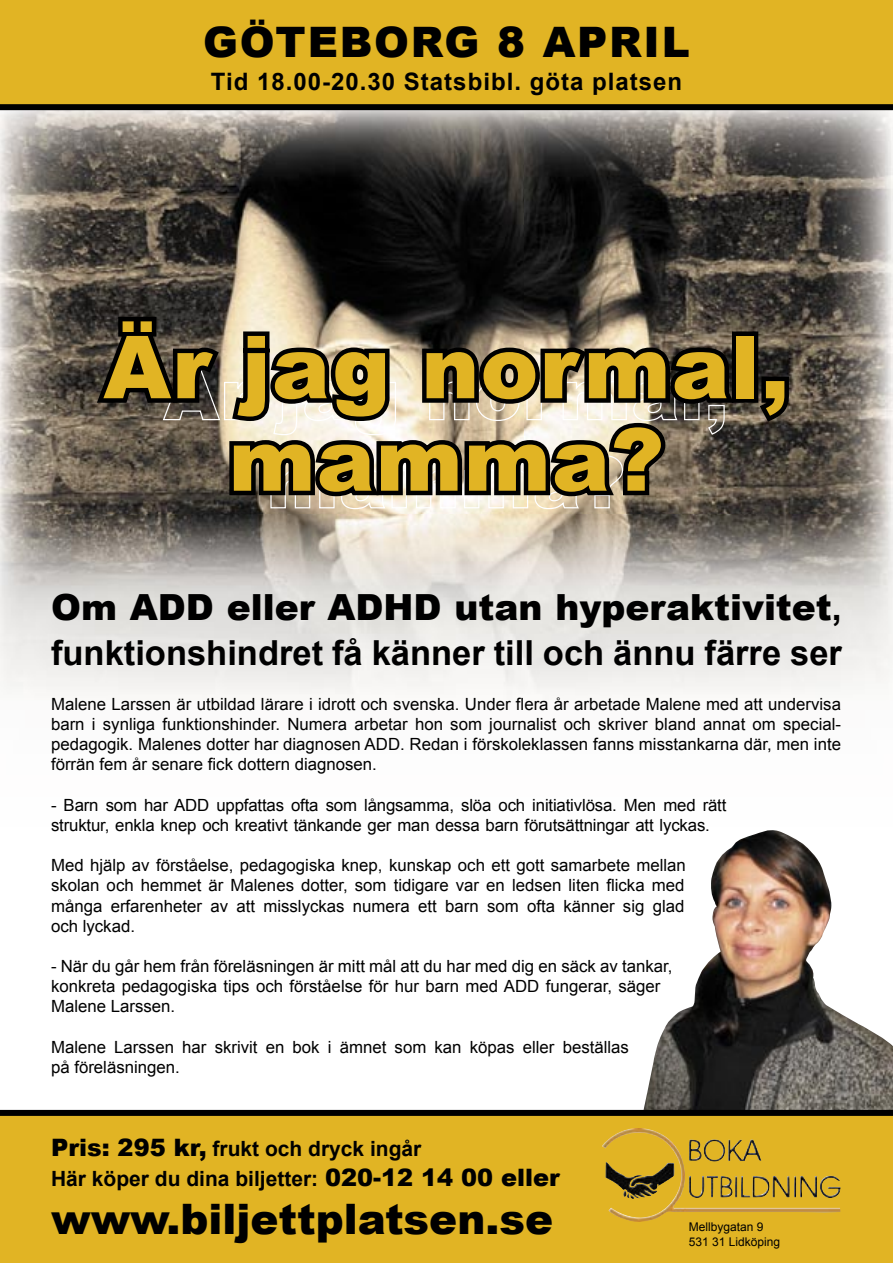
<style>
.page{position:relative;width:893px;height:1263px;background:#fff}
.page>*{position:absolute;margin:0;border:0;box-sizing:border-box;transform-origin:0 0}
.t1{font:900 87px "Arial";letter-spacing:.01em;color:#e1b424}
.t2{font:900 42px "Arial";color:#000}
.t3{font:900 42px "Arial";letter-spacing:.04em;color:#000}
.t4{font:900 36px "Arial";color:#000}
.t5{font:700 34.5px "Arial";color:#000}
.t6{font:700 24px "Arial";letter-spacing:.04em;color:#000}
.t7{font:700 21px/30px "Arial";color:#000}
.t8{font:16.8px/20.1px "Arial";color:#000}
.t9{font:12px/14.4px "Arial";color:#000}
.s1{font-weight:700}
.s2{font-weight:900;font-size:24px}
</style>
<div class="page">
<img style="left:0;top:110px;width:893px;height:585px">
<div style="left:0;top:0;width:893px;height:110px;background:#e1b424"></div>
<svg style="left:90px;top:312px;width:651px;height:197px;background:#6a6358"></svg>
<div style="left:732px;top:331px;width:26px;height:72px;border:9px solid #000"></div>
<svg style="left:753px;top:372px;width:43px;height:55px;background:#312c25"></svg>
<img style="left:643px;top:830px;width:250px;height:280px">
<div style="left:0;top:1110px;width:893px;height:153px;background:#e1b424"></div>
<img style="left:606px;top:1161px;width:235px;height:43px">
<h2 class="t3" style="left:203px;top:19px;width:488px">GÖTEBORG 8 APRIL</h2>
<h3 class="t6" style="left:211px;top:68px;width:473px">Tid 18.00-20.30 Statsbibl. göta platsen</h3>
<h1 class="t1" style="left:103px;top:319px;width:688px">Är jag normal,</h1>
<h1 class="t1" style="left:228px;top:411px;width:437px">mamma?</h1>
<h3 class="t4" style="left:51px;top:587px;width:792px">Om ADD eller ADHD utan hyperaktivitet<span class="s1">,</span></h3>
<h3 class="t5" style="left:51px;top:634px;width:792px">funktionshindret få känner till och ännu färre ser</h3>
<p class="t8" style="left:51px;top:694px;width:792px;text-align:justify">Malene Larssen är utbildad lärare i idrott och svenska. Under flera år arbetade Malene med att undervisa barn i synliga funktionshinder. Numera arbetar hon som journalist och skriver bland annat om special&shy;pedagogik. Malenes dotter har diagnosen ADD. Redan i förskoleklassen fanns misstankarna där, men inte förrän fem år senare fick dottern diagnosen.</p>
<p class="t8" style="left:51px;top:795px;width:677px">- Barn som har ADD uppfattas ofta som långsamma, slöa och initiativlösa. Men med rätt struktur, enkla knep och kreativt tänkande ger man dessa barn förutsättningar att lyckas.</p>
<p class="t8" style="left:51px;top:855px;width:636px;text-align:justify">Med hjälp av förståelse, pedagogiska knep, kunskap och ett gott samarbete mellan skolan och hemmet är Malenes dotter, som tidigare var en ledsen liten flicka med många erfarenheter av att misslyckas numera ett barn som ofta känner sig glad och lyckad.</p>
<p class="t8" style="left:51px;top:956px;width:623px">- När du går hem från föreläsningen är mitt mål att du har med dig en säck av tankar, konkreta pedagogiska tips och förståelse för hur barn med ADD fungerar, säger<br>Malene Larssen.</p>
<p class="t8" style="left:51px;top:1037px;width:579px">Malene Larssen har skrivit en bok i ämnet som kan köpas eller beställas på föreläsningen.</p>
<p class="t7" style="left:51px;top:1134px;width:510px"><span class="s2">Pris: 295 kr,</span> frukt och dryck ingår<br>Här köper du dina biljetter: <span class="s2">020-12 14 00 eller</span></p>
<h2 class="t2" style="left:51px;top:1196px;width:503px">www.biljettplatsen.se</h2>
<p class="t9" style="left:689px;top:1220px;width:93px">Mellbygatan 9<br>531 31 Lidköping</p>
</div>
